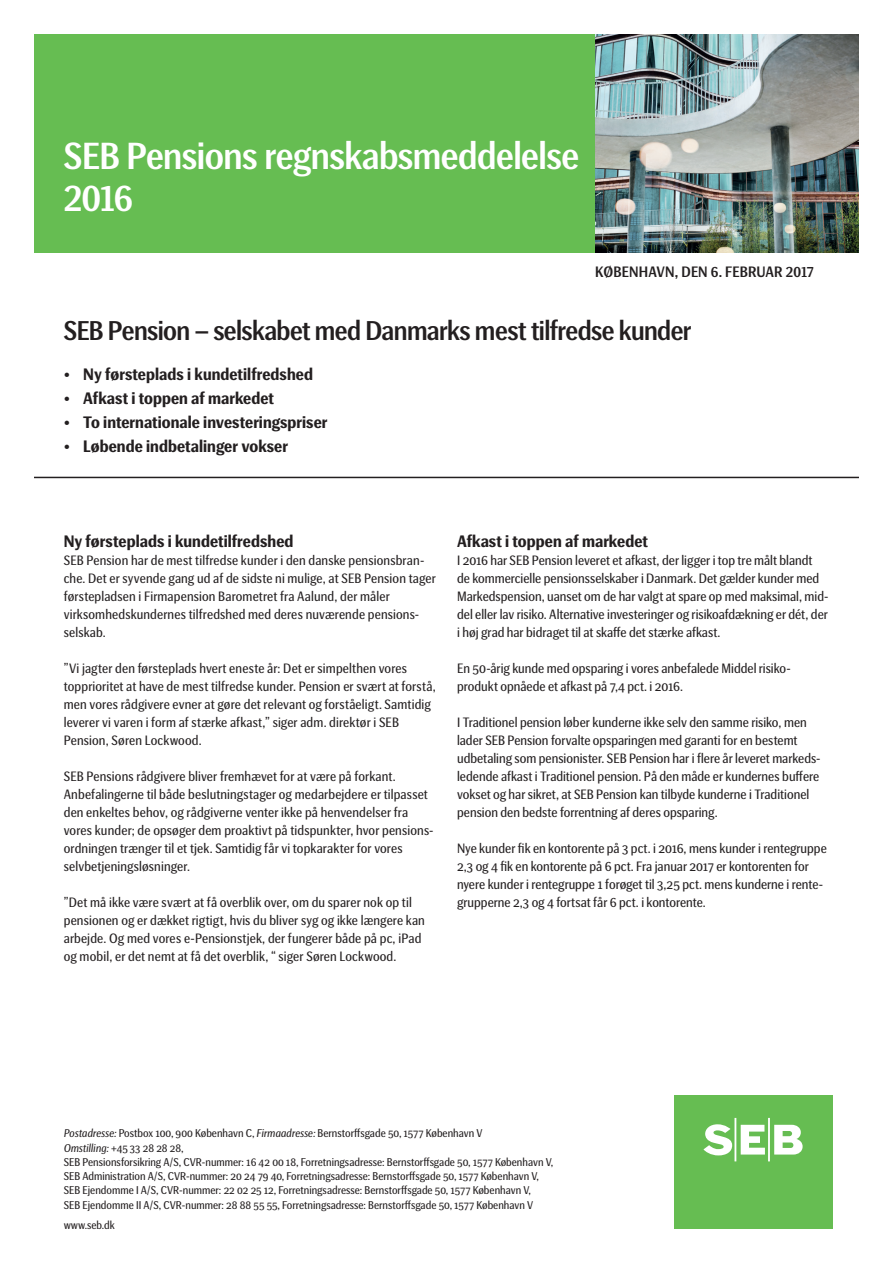
<style>
.page{position:relative;width:893px;height:1263px;background:#fff}
.page>*{position:absolute;margin:0;border:0;box-sizing:border-box;transform-origin:0 0}
.t1{font:500 37.5px/42px "SEB Basic";letter-spacing:-.015em;color:#fff}
.t2{font:500 27px "SEB Basic";letter-spacing:-.025em;color:#231f20}
.t3{font:700 16.5px "SEB Basic";letter-spacing:.005em;color:#231f20}
.t4{font:500 15px "SEB Basic";letter-spacing:.005em;color:#231f20}
.t5{font:13.5px/18px "SEB Basic";letter-spacing:.005em;color:#231f20}
.t6{font:11.25px/14.2px "SEB Basic";color:#231f20}
.s1{font-style:italic}
</style>
<div class="page">
<hr style="left:34px;top:477px;width:825px;height:1px;background:#231f20">
<div style="left:674px;top:1095px;width:158px;height:134px;background:#66bd52"></div>
<svg style="left:703px;top:1118px;width:100px;height:43px"></svg>
<div style="left:34px;top:34px;width:561px;height:219px;background:#66bd52"></div>
<img style="left:595px;top:34px;width:264px;height:219px">
<h1 class="t1" style="left:64px;top:136px;width:517px">SEB Pensions regnskabsmeddelelse<br>2016</h1>
<p class="t4" style="left:595px;top:263px;width:220px">KØBENHAVN, DEN 6. FEBRUAR 2017</p>
<h2 class="t2" style="left:64px;top:315px;width:629px">SEB Pension – selskabet med Danmarks mest tilfredse kunder</h2>
<p class="t3" style="left:64px;top:365px;width:251px">• Ny førsteplads i kundetilfredshed</p>
<p class="t3" style="left:64px;top:389px;width:212px">• Afkast i toppen af markedet</p>
<p class="t3" style="left:64px;top:413px;width:265px">• To internationale investeringspriser</p>
<p class="t3" style="left:64px;top:437px;width:226px">• Løbende indbetalinger vokser</p>
<p class="t3" style="left:64px;top:532px;width:231px">Ny førsteplads i kundetilfredshed</p>
<p class="t5" style="left:64px;top:551px;width:374px">SEB Pension har de mest tilfredse kunder i den danske pensionsbran&shy;che. Det er syvende gang ud af de sidste ni mulige, at SEB Pension tager førstepladsen i Firmapension Barometret fra Aalund, der måler virksomhedskundernes tilfredshed med deres nuværende pensions&shy;selskab.</p>
<p class="t5" style="left:64px;top:659px;width:373px">”Vi jagter den førsteplads hvert eneste år: Det er simpelthen vores topprioritet at have de mest tilfredse kunder. Pension er svært at forstå, men vores rådgivere evner at gøre det relevant og forståeligt. Samtidig leverer vi varen i form af stærke afkast,” siger adm. direktør i SEB Pension, Søren Lockwood.</p>
<p class="t5" style="left:64px;top:767px;width:371px">SEB Pensions rådgivere bliver fremhævet for at være på forkant.<br>Anbefalingerne til både beslutningstager og medarbejdere er tilpasset den enkeltes behov, og rådgiverne venter ikke på henvendelser fra vores kunder; de opsøger dem proaktivt på tidspunkter, hvor pensions&shy;ordningen trænger til et tjek. Samtidig får vi topkarakter for vores selvbetjeningsløsninger.</p>
<p class="t5" style="left:64px;top:893px;width:363px">”Det må ikke være svært at få overblik over, om du sparer nok op til pensionen og er dækket rigtigt, hvis du bliver syg og ikke længere kan arbejde. Og med vores e-Pensionstjek, der fungerer både på pc, iPad og mobil, er det nemt at få det overblik, “ siger Søren Lockwood.</p>
<p class="t3" style="left:457px;top:532px;width:192px">Afkast i toppen af markedet</p>
<p class="t5" style="left:457px;top:551px;width:373px">I 2016 har SEB Pension leveret et afkast, der ligger i top tre målt blandt de kommercielle pensionsselskaber i Danmark. Det gælder kunder med Markedspension, uanset om de har valgt at spare op med maksimal, mid&shy;del eller lav risiko. Alternative investeringer og risikoafdækning er dét, der i høj grad har bidraget til at skaffe det stærke afkast.</p>
<p class="t5" style="left:457px;top:659px;width:333px">En 50-årig kunde med opsparing i vores anbefalede Middel risiko-- produkt opnåede et afkast på 7,4 pct. i 2016.</p>
<p class="t5" style="left:457px;top:713px;width:365px">I Traditionel pension løber kunderne ikke selv den samme risiko, men lader SEB Pension forvalte opsparingen med garanti for en bestemt udbetaling som pensionister. SEB Pension har i flere år leveret markeds&shy;ledende afkast i Traditionel pension. På den måde er kundernes buffere vokset og har sikret, at SEB Pension kan tilbyde kunderne i Traditionel pension den bedste forrentning af deres opsparing.</p>
<p class="t5" style="left:457px;top:839px;width:371px">Nye kunder fik en kontorente på 3 pct. i 2016, mens kunder i rentegruppe 2,3 og 4 fik en kontorente på 6 pct. Fra januar 2017 er kontorenten for nyere kunder i rentegruppe 1 forøget til 3,25 pct. mens kunderne i rente&shy;grupperne 2,3 og 4 fortsat får 6 pct. i kontorente.</p>
<p class="t6" style="left:64px;top:1127px;width:491px"><span class="s1">Postadresse:</span> Postbox 100, 900 København C, <span class="s1">Firmaadresse:</span> Bernstorffsgade 50, 1577 København V<br><span class="s1">Omstilling:</span> +45 33 28 28 28,<br>SEB Pensionsforsikring A/S, CVR-nummer: 16 42 00 18, Forretningsadresse: Bernstorffsgade 50, 1577 København V, SEB Administration A/S, CVR-nummer: 20 24 79 40, Forretningsadresse: Bernstorffsgade 50, 1577 København V, SEB Ejendomme I A/S, CVR-nummer: 22 02 25 12, Forretningsadresse: Bernstorffsgade 50, 1577 København V,<br>SEB Ejendomme II A/S, CVR-nummer: 28 88 55 55, Forretningsadresse: Bernstorffsgade 50, 1577 København V</p>
<p class="t6" style="left:64px;top:1218px;width:52px">www.seb.dk</p>
</div>
